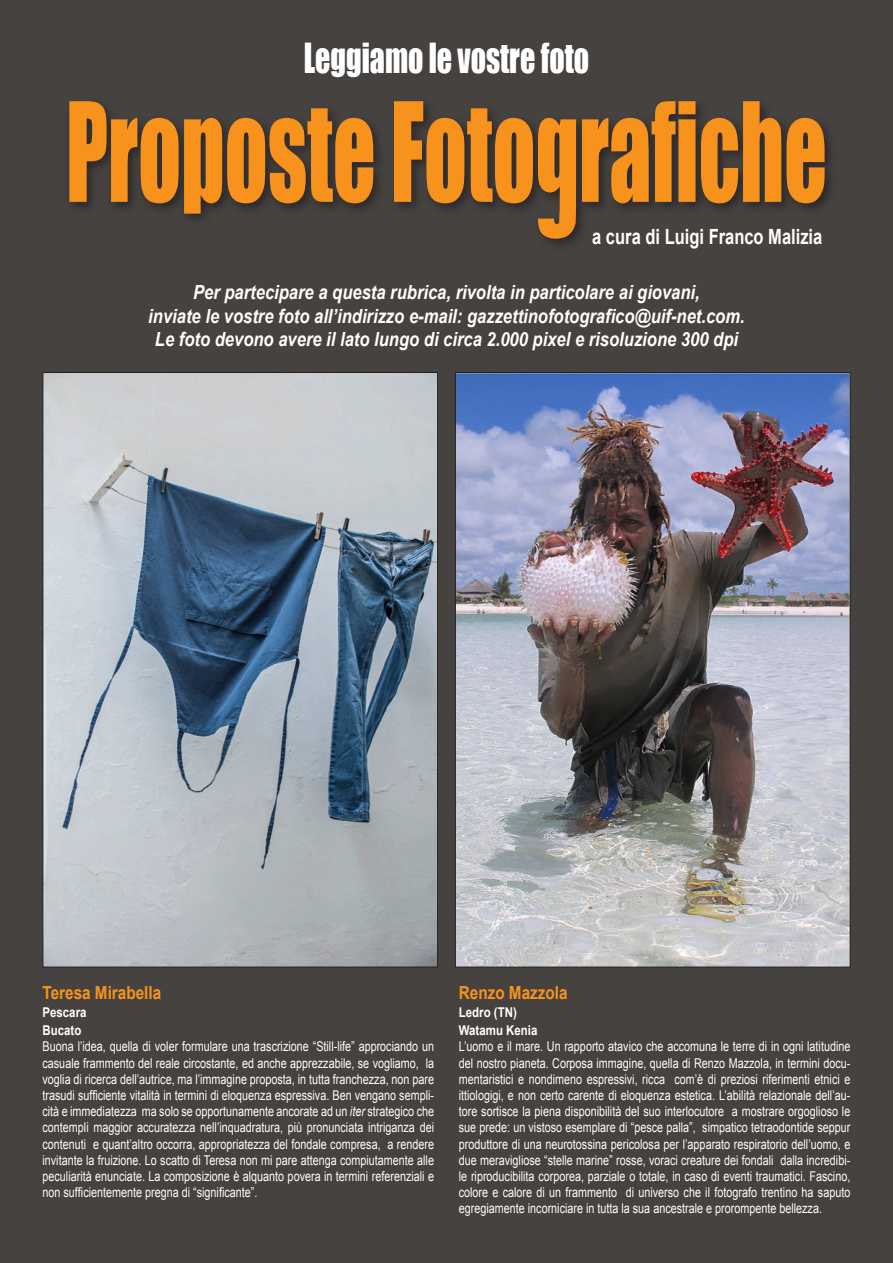
<style>
.page{position:relative;width:893px;height:1263px;background:#464240}
.page>*{position:absolute;margin:0;border:0;box-sizing:border-box;transform-origin:0 0}
.Normale{font:38.1px "Impact";color:#fff;scale:.79 1}
.gazzettino_ok{font:700 21px "Arial";color:#fff;scale:.79 1}
.gazzettino_ok-2{font:italic 700 19.5px "Arial";color:#fff;scale:.85 1}
.Normale-2{font:700 18px "Arial";color:#f7931d;scale:.85 1}
.Normale-3{font:13.5px/16.2px "Arial";color:#fff;text-align:justify;scale:.8 1}
.Normale-4{font:700 13.5px "Arial";color:#fff;scale:.85 1}
.s1{font-style:italic}
</style>
<div class="page">
<div style="left:65px;top:96px;width:773px;height:156px;background:#464240"></div>
<svg style="left:69px;top:101px;width:756px;height:138px"></svg>
<img style="left:45px;top:374px;width:391px;height:591px">
<img style="left:457px;top:374px;width:391px;height:591px">
<p class="Normale" style="left:304px;top:28px;width:363px">Leggiamo le vostre foto</p>
<p class="gazzettino_ok" style="left:592px;top:223px;width:293px">a cura di Luigi Franco Malizia</p>
<p class="gazzettino_ok-2" style="left:193px;top:280px;width:598px">Per partecipare a questa rubrica, rivolta in particolare ai giovani,</p>
<p class="gazzettino_ok-2" style="left:148px;top:303px;width:703px">inviate le vostre foto all’indirizzo e-mail: gazzettinofotografico@uif-net.com.</p>
<p class="gazzettino_ok-2" style="left:155px;top:326px;width:688px">Le foto devono avere il lato lungo di circa 2.000 pixel e risoluzione 300 dpi</p>
<p class="Normale-2" style="left:43px;top:981px;width:141px">Teresa Mirabella</p>
<p class="Normale-4" style="left:43px;top:1003px;width:53px">Pescara</p>
<p class="Normale-4" style="left:43px;top:1021px;width:47px">Bucato</p>
<p class="Normale-3" style="left:43px;top:1039px;width:491px">Buona l’idea, quella di voler formulare una trascrizione “Still-life” approciando un casuale frammento del reale circostante, ed anche apprezzabile, se vogliamo, la voglia di ricerca dell’autrice, ma l’immagine proposta, in tutta franchezza, non pare trasudi sufficiente vitalità in termini di eloquenza espressiva. Ben vengano sempli&shy;cità e immediatezza ma solo se opportunamente ancorate ad un <span class="s1">iter</span> strategico che contempli maggior accuratezza nell’inquadratura, più pronunciata intriganza dei contenuti e quant’altro occorra, appropriatezza del fondale compresa, a rendere invitante la fruizione. Lo scatto di Teresa non mi pare attenga compiutamente alle peculiarità enunciate. La composizione è alquanto povera in termini referenziali e non sufficientemente pregna di “significante”.</p>
<p class="Normale-2" style="left:459px;top:981px;width:130px">Renzo Mazzola</p>
<p class="Normale-4" style="left:459px;top:1003px;width:70px">Ledro (TN)</p>
<p class="Normale-4" style="left:459px;top:1021px;width:94px">Watamu Kenia</p>
<p class="Normale-3" style="left:459px;top:1039px;width:491px">L’uomo e il mare. Un rapporto atavico che accomuna le terre di in ogni latitudine del nostro pianeta. Corposa immagine, quella di Renzo Mazzola, in termini docu&shy;mentaristici e nondimeno espressivi, ricca com’è di preziosi riferimenti etnici e ittiologigi, e non certo carente di eloquenza estetica. L’abilità relazionale dell’au&shy;tore sortisce la piena disponibilità del suo interlocutore a mostrare orgoglioso le sue prede: un vistoso esemplare di “pesce palla”, simpatico tetraodontide seppur produttore di una neurotossina pericolosa per l’apparato respiratorio dell’uomo, e due meravigliose “stelle marine” rosse, voraci creature dei fondali dalla incredibi&shy;le riproducibilita corporea, parziale o totale, in caso di eventi traumatici. Fascino, colore e calore di un frammento di universo che il fotografo trentino ha saputo egregiamente incorniciare in tutta la sua ancestrale e prorompente bellezza.</p>
</div>
